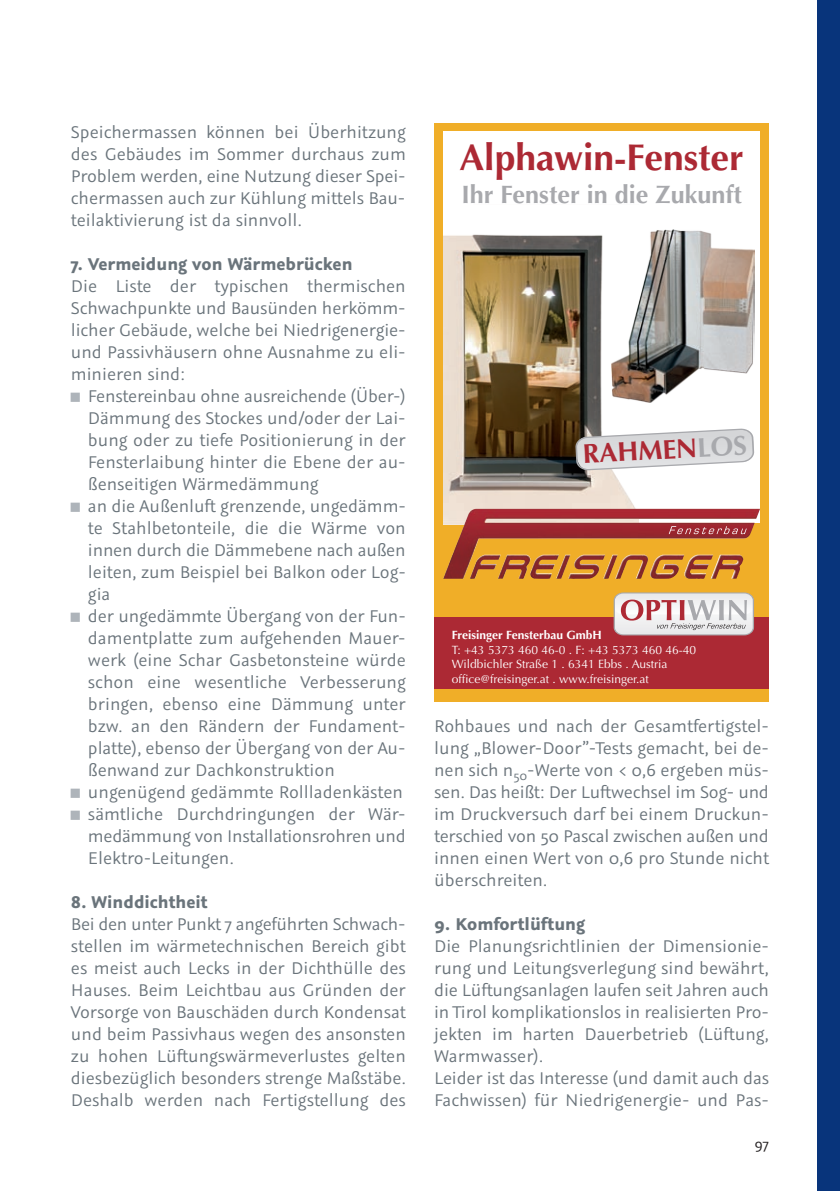
<style>
.page{position:relative;width:840px;height:1191px;background:#fff}
.page>*{position:absolute;margin:0;border:0;box-sizing:border-box;transform-origin:0 0}
.t1{font:700 37.2px "Optima LT Std";color:#ac2934}
.t2{font:700 27.2px "Optima LT Std";color:#ac2934}
.t3{font:700 25.2px "Optima LT Std";color:#a8a9ad}
.t4{font:19px/22px "Graublau Sans";color:#6a747b;text-align:justify}
.t5{font:700 19px "Graublau Sans";color:#6a747b}
.t6{font:16px "Graublau Sans";color:#231f20}
.t7{font:12px/14.4px "Optima LT Std";color:#fff}
.t8{font:700 12px "Optima LT Std";color:#fff}
.s1{color:#a8a9ad}
</style>
<div class="page">
<div style="left:816px;top:0;width:23px;height:1191px;background:#08347b"></div>
<svg style="left:434px;top:123px;width:334px;height:578px;background:#e0992d"></svg>
<div style="left:443px;top:132px;width:316px;height:390px;background:#fff"></div>
<div style="left:434px;top:617px;width:334px;height:71px;background:#ac2934"></div>
<svg style="left:613px;top:592px;width:140px;height:43px"></svg>
<img style="left:443px;top:234px;width:195px;height:290px">
<img style="left:611px;top:230px;width:142px;height:172px">
<svg style="left:573px;top:428px;width:181px;height:45px"></svg>
<img style="left:447px;top:509px;width:28px;height:60px">
<svg style="left:668px;top:526px;width:78px;height:8px"></svg>
<p class="t4" style="left:71px;top:121px;width:336px">Speichermassen können bei Überhitzung des Gebäudes im Sommer durchaus zum Problem werden, eine Nutzung dieser Spei&shy;chermassen auch zur Kühlung mittels Bau&shy;teilaktivierung ist da sinnvoll.</p>
<p class="t5" style="left:71px;top:252px;width:283px">7. Vermeidung von Wärmebrücken</p>
<p class="t4" style="left:71px;top:275px;width:336px;text-align:left">Die Liste der typischen thermischen Schwachpunkte und Bausünden herkömm&shy;licher Gebäude, welche bei Niedrigenergie&shy;und Passivhäusern ohne Ausnahme zu eli&shy;minieren sind:</p>
<p class="t4" style="left:88px;top:385px;width:319px;text-align:left">Fenstereinbau ohne ausreichende (Über-)<br>Dämmung des Stockes und/oder der Lai&shy;bung oder zu tiefe Positionierung in der Fensterlaibung hinter die Ebene der au&shy;ßenseitigen Wärmedämmung<br>an die Außenluft grenzende, ungedämm&shy;te Stahlbetonteile, die die Wärme von innen durch die Dämmebene nach außen leiten, zum Beispiel bei Balkon oder Log&shy;gia<br>der ungedämmte Übergang von der Fun&shy;damentplatte zum aufgehenden Mauer&shy;werk (eine Schar Gasbetonsteine würde schon eine wesentliche Verbesserung bringen, ebenso eine Dämmung unter bzw. an den Rändern der Fundament&shy;platte), ebenso der Übergang von der Au&shy;ßenwand zur Dachkonstruktion ungenügend gedämmte Rollladenkästen sämtliche Durchdringungen der Wär&shy;medämmung von Installationsrohren und Elektro-Leitungen.</p>
<p class="t5" style="left:71px;top:890px;width:138px">8. Winddichtheit</p>
<p class="t4" style="left:71px;top:913px;width:336px">Bei den unter Punkt 7 angeführten Schwach&shy;stellen im wärmetechnischen Bereich gibt es meist auch Lecks in der Dichthülle des Hauses. Beim Leichtbau aus Gründen der Vorsorge von Bauschäden durch Kondensat und beim Passivhaus wegen des ansonsten zu hohen Lüftungswärmeverlustes gelten diesbezüglich besonders strenge Maßstäbe.<br>Deshalb werden nach Fertigstellung des</p>
<h1 class="t1" style="left:459px;top:135px;width:286px">Alphawin-Fenster</h1>
<h3 class="t3" style="left:461px;top:180px;width:282px">Ihr Fenster in die Zukunft</h3>
<h2 class="t2" style="left:581px;top:438px;width:166px;rotate:-3deg">RAHMEN<span class="s1">LOS</span></h2>
<p class="t8" style="left:451px;top:628px;width:151px">Freisinger Fensterbau GmbH</p>
<p class="t7" style="left:451px;top:643px;width:246px">T: +43 5373 460 46-0 . F: +43 5373 460 46-40<br>Wildbichler Straße 1 . 6341 Ebbs . Austria office@freisinger.at . www.freisinger.at</p>
<p class="t4" style="left:434px;top:715px;width:336px">Rohbaues und nach der Gesamtfertigstel&shy;lung „Blower-Door”-Tests gemacht, bei de&shy;nen sich n<sub>50</sub>-Werte von &lt; 0,6 ergeben müs&shy;sen. Das heißt: Der Luftwechsel im Sog- und im Druckversuch darf bei einem Druckun&shy;terschied von 50 Pascal zwischen außen und innen einen Wert von 0,6 pro Stunde nicht überschreiten.</p>
<p class="t5" style="left:434px;top:912px;width:152px">9. Komfortlüftung</p>
<p class="t4" style="left:434px;top:935px;width:336px;text-align:left">Die Planungsrichtlinien der Dimensionie&shy;rung und Leitungsverlegung sind bewährt, die Lüftungsanlagen laufen seit Jahren auch in Tirol komplikationslos in realisierten Pro&shy;jekten im harten Dauerbetrieb (Lüftung, Warmwasser).<br>Leider ist das Interesse (und damit auch das Fachwissen) für Niedrigenergie- und Pas-</p>
<p class="t6" style="left:754px;top:1135px;width:16px">97</p>
</div>
